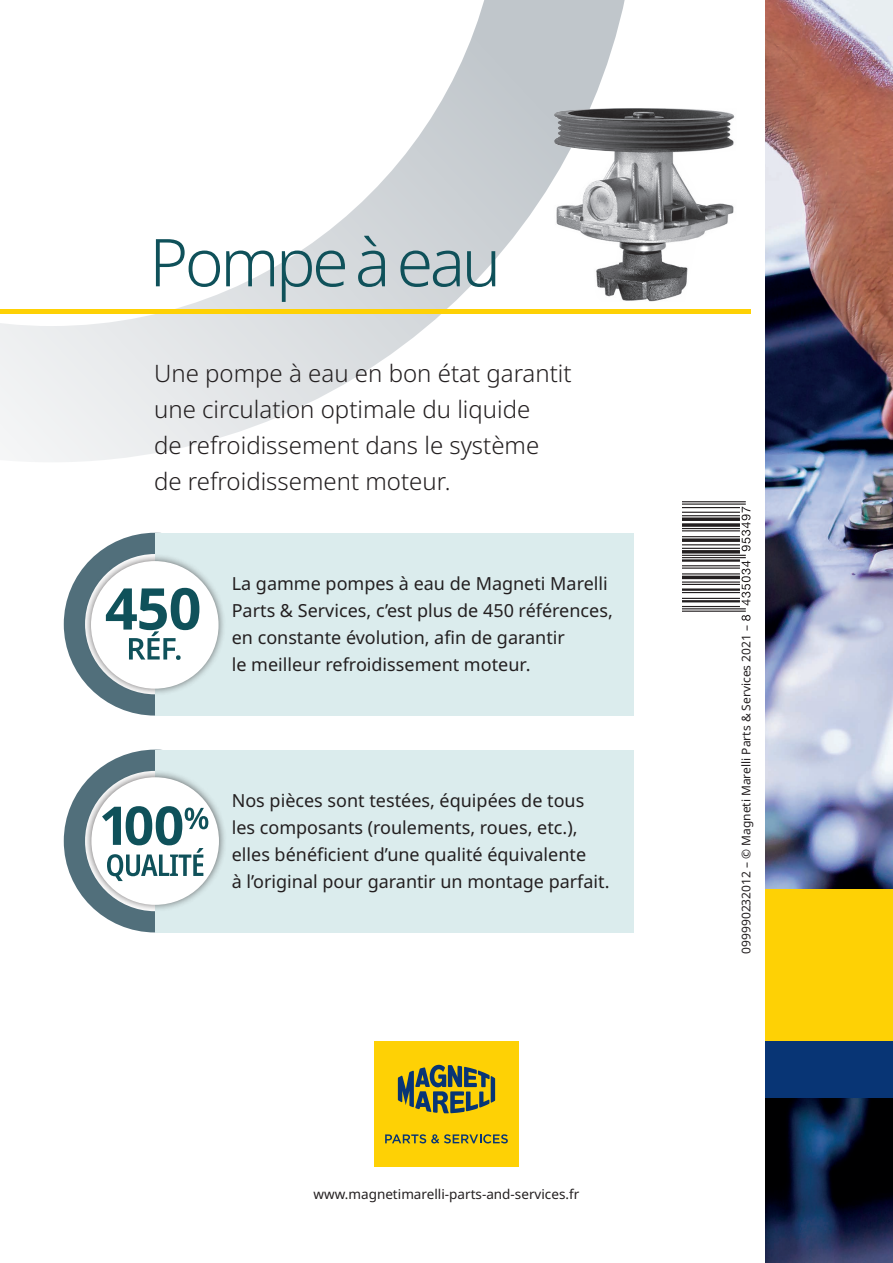
<style>
.page{position:relative;width:893px;height:1263px;background:#fff}
.page>*{position:absolute;margin:0;border:0;box-sizing:border-box;transform-origin:0 0}
.t1{font:300 66px "Noto Sans";letter-spacing:-.05em;color:#0f515a}
.t2{font:300 24px/36px "Noto Sans";color:#231f20}
.t3{font:18px/27px "Noto Sans";color:#231f20}
.t4{font:13.5px "Noto Sans";color:#231f20}
.t5{font:12px "Noto Sans";color:#231f20}
</style>
<div class="page">
<svg style="left:0;top:0;width:638px;height:462px"></svg>
<img style="left:765px;top:0;width:128px;height:1263px">
<hr style="left:0;top:310px;width:750px;height:4px;background:#fed105">
<div style="left:765px;top:889px;width:128px;height:152px;background:#fed105"></div>
<div style="left:765px;top:1041px;width:128px;height:57px;background:#083575"></div>
<hr style="left:682px;top:611px;width:64px;height:1px;background:#231f20">
<hr style="left:682px;top:608px;width:64px;height:1px;background:#231f20">
<hr style="left:682px;top:606px;width:58px;height:1px;background:#231f20">
<hr style="left:682px;top:600px;width:58px;height:2px;background:#231f20">
<hr style="left:682px;top:598px;width:58px;height:1px;background:#231f20">
<hr style="left:682px;top:592px;width:58px;height:1px;background:#231f20">
<hr style="left:682px;top:588px;width:58px;height:3px;background:#231f20">
<hr style="left:682px;top:584px;width:58px;height:1px;background:#231f20">
<hr style="left:682px;top:581px;width:58px;height:2px;background:#231f20">
<hr style="left:682px;top:576px;width:58px;height:3px;background:#231f20">
<hr style="left:682px;top:573px;width:58px;height:1px;background:#231f20">
<hr style="left:682px;top:567px;width:58px;height:2px;background:#231f20">
<hr style="left:682px;top:565px;width:58px;height:1px;background:#231f20">
<hr style="left:682px;top:559px;width:58px;height:3px;background:#231f20">
<hr style="left:682px;top:557px;width:64px;height:1px;background:#231f20">
<hr style="left:682px;top:555px;width:64px;height:1px;background:#231f20">
<hr style="left:682px;top:550px;width:58px;height:3px;background:#231f20">
<hr style="left:682px;top:548px;width:58px;height:1px;background:#231f20">
<hr style="left:682px;top:544px;width:58px;height:1px;background:#231f20">
<svg style="left:682px;top:538px;width:58px;height:4px"></svg>
<hr style="left:682px;top:536px;width:58px;height:1px;background:#231f20">
<hr style="left:682px;top:530px;width:58px;height:1px;background:#231f20">
<hr style="left:682px;top:528px;width:58px;height:1px;background:#231f20">
<svg style="left:682px;top:523px;width:58px;height:4px"></svg>
<svg style="left:682px;top:517px;width:58px;height:4px"></svg>
<hr style="left:682px;top:515px;width:58px;height:1px;background:#231f20">
<hr style="left:682px;top:512px;width:58px;height:1px;background:#231f20">
<hr style="left:682px;top:507px;width:58px;height:1px;background:#231f20">
<hr style="left:682px;top:503px;width:64px;height:2px;background:#231f20">
<hr style="left:682px;top:501px;width:64px;height:1px;background:#231f20">
<svg style="left:741px;top:615px;width:9px;height:6px"></svg>
<svg style="left:741px;top:561px;width:9px;height:44px"></svg>
<svg style="left:741px;top:507px;width:9px;height:44px"></svg>
<div style="left:374px;top:1041px;width:145px;height:125px;background:#fed105"></div>
<svg style="left:398px;top:1065px;width:97px;height:48px"></svg>
<svg style="left:385px;top:1134px;width:123px;height:9px"></svg>
<img style="left:553px;top:108px;width:182px;height:194px">
<div style="left:155px;top:750px;width:478px;height:182px;background:#dbeced"></div>
<div style="left:155px;top:533px;width:478px;height:183px;background:#dbeced"></div>
<svg style="left:64px;top:533px;width:160px;height:183px"></svg>
<svg style="left:64px;top:750px;width:161px;height:182px"></svg>
<h1 class="t1" style="left:149px;top:216px;width:353px">Pompe à eau</h1>
<h2 class="t2" style="left:154px;top:356px;width:419px">Une pompe à eau en bon état garantit une circulation optimale du liquide<br>de refroidissement dans le système de refroidissement moteur.</h2>
<p class="t3" style="left:232px;top:570px;width:383px">La gamme pompes à eau de Magneti Marelli Parts &amp; Services, c’est plus de 450 références, en constante évolution, afin de garantir<br>le meilleur refroidissement moteur.</p>
<p class="t3" style="left:232px;top:787px;width:379px">Nos pièces sont testées, équipées de tous les composants (roulements, roues, etc.), elles bénéficient d’une qualité équivalente<br>à l’original pour garantir un montage parfait.</p>
<p class="t4" style="left:314px;top:1185px;width:267px">www.magnetimarelli-parts-and-services.fr</p>
<p class="t5" style="left:738px;top:953px;width:330px;rotate:-90deg">099990232012 – © Magneti Marelli Parts &amp; Services 2021 –</p>
</div>
